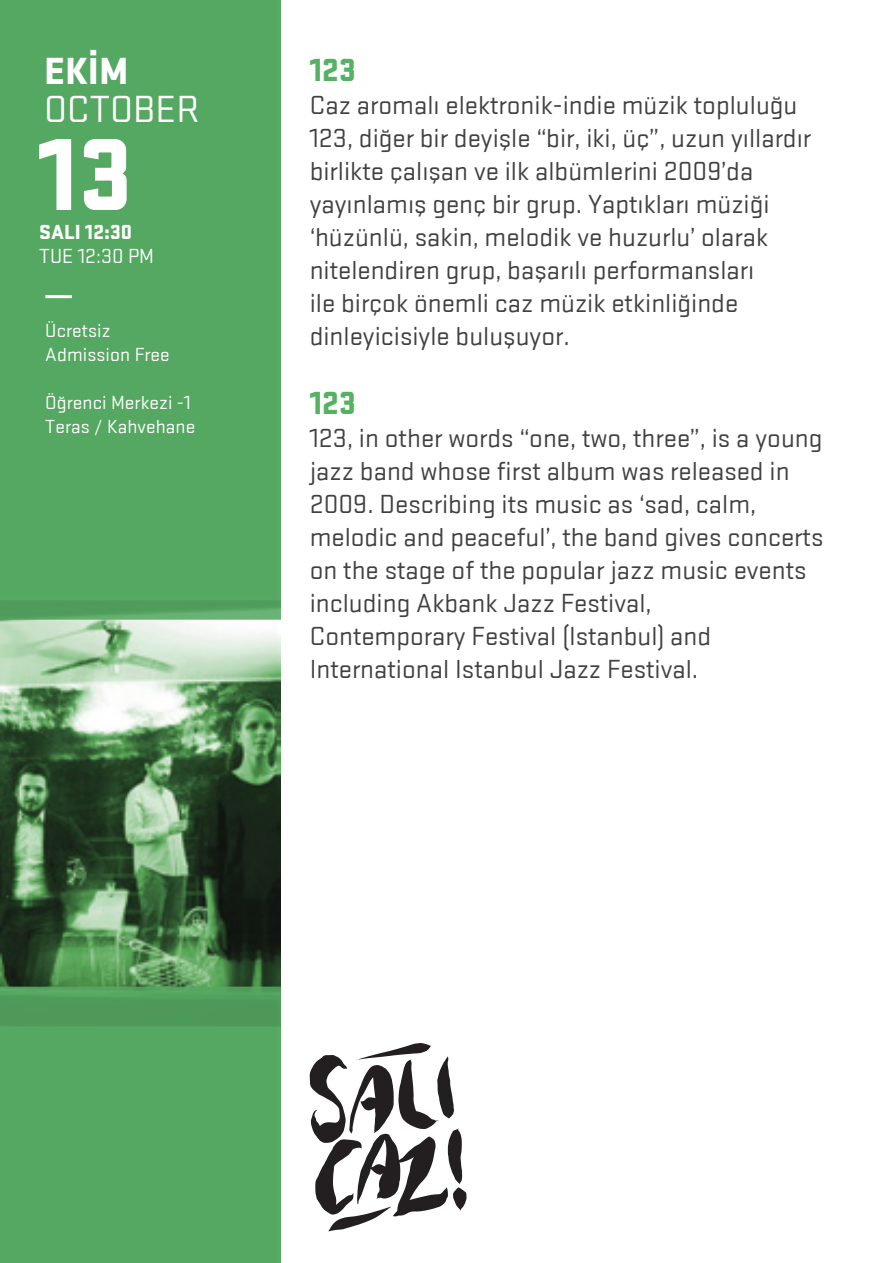
<style>
.page{position:relative;width:893px;height:1263px;background:#fff}
.page>*{position:absolute;margin:0;border:0;box-sizing:border-box;transform-origin:0 0}
.t1{font:900 106.5px "Stratum No 1";color:#fff}
.t2{font:39px "Stratum No 1";color:#fff}
.t3{font:900 39px "Stratum No 1";color:#fff}
.t4{font:900 33px "Stratum No 1";color:#55b262}
.t5{font:27px/33px "Stratum No 1";color:#414042}
.t6{font:21px "Stratum No 1";color:#fff}
.t7{font:900 21px "Stratum No 1";color:#fff}
.t8{font:19.5px/24px "Stratum No 1";letter-spacing:.005em;color:#fff}
</style>
<div class="page">
<img style="left:0;top:0;width:281px;height:1263px">
<hr style="left:45px;top:295px;width:27px;height:3px;background:#fff">
<svg style="left:310px;top:1043px;width:157px;height:188px"></svg>
<h2 class="t3" style="left:44px;top:49px;width:86px">EKİM</h2>
<h2 class="t2" style="left:44px;top:89px;width:157px">OCTOBER</h2>
<h1 class="t1" style="left:38px;top:114px;width:97px">13</h1>
<p class="t7" style="left:39px;top:220px;width:94px">SALI 12:30</p>
<p class="t6" style="left:39px;top:245px;width:116px">TUE 12:30 PM</p>
<p class="t8" style="left:45px;top:318px;width:126px">Ücretsiz<br>Admission Free</p>
<p class="t8" style="left:45px;top:390px;width:151px">Öğrenci Merkezi -1<br>Teras / Kahvehane</p>
<p class="t4" style="left:310px;top:51px;width:48px">123</p>
<p class="t5" style="left:310px;top:88px;width:503px">Caz aromalı elektronik-indie müzik topluluğu 123, diğer bir deyişle “bir, iki, üç”, uzun yıllardır birlikte çalışan ve ilk albümlerini 2009’da yayınlamış genç bir grup. Yaptıkları müziği ‘hüzünlü, sakin, melodik ve huzurlu’ olarak nitelendiren grup, başarılı performansları<br>ile birçok önemli caz müzik etkinliğinde dinleyicisiyle buluşuyor.</p>
<p class="t4" style="left:310px;top:384px;width:48px">123</p>
<p class="t5" style="left:310px;top:421px;width:515px">123, in other words “one, two, three”, is a young jazz band whose first album was released in 2009. Describing its music as ‘sad, calm, melodic and peaceful’, the band gives concerts on the stage of the popular jazz music events including Akbank Jazz Festival,<br>Contemporary Festival (Istanbul) and International Istanbul Jazz Festival.</p>
</div>
